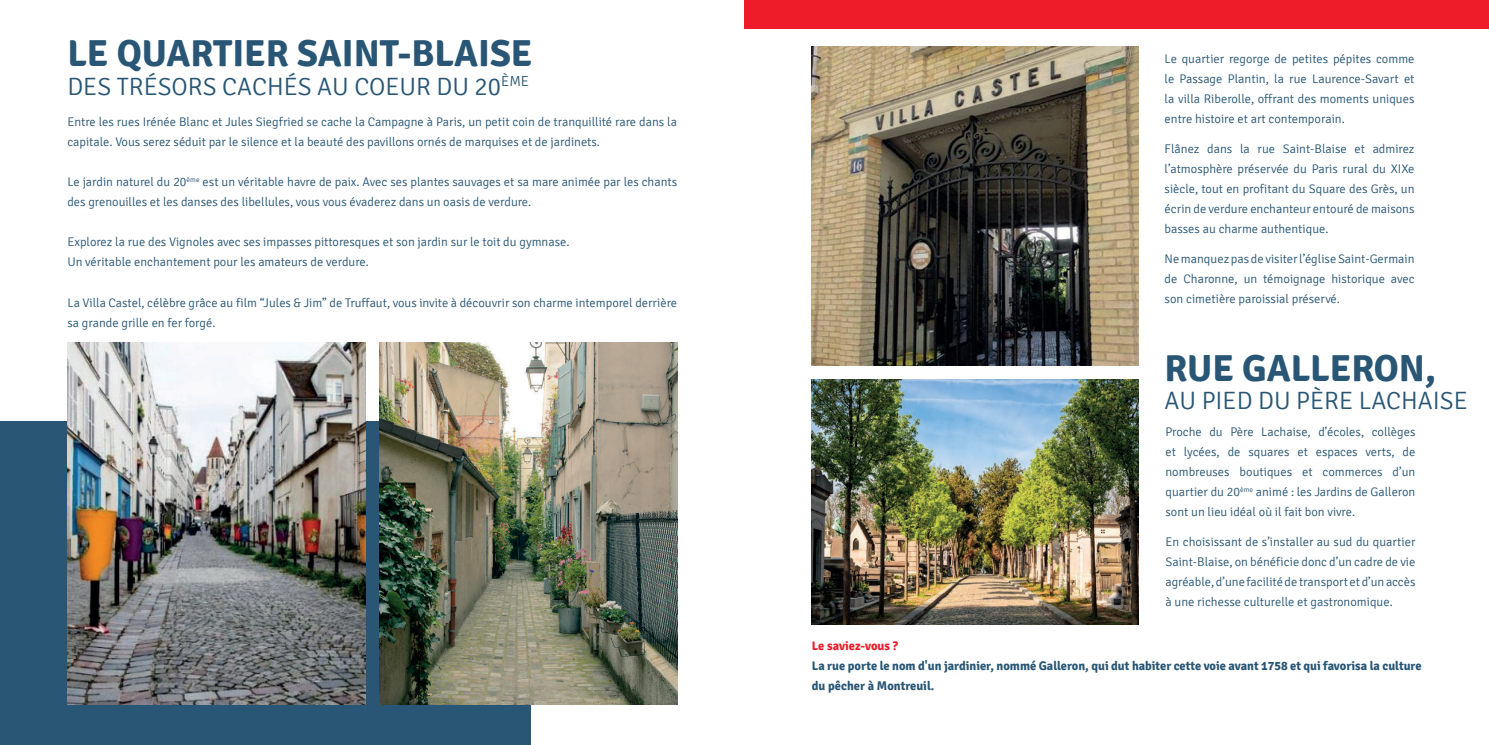
<style>
.page{position:relative;width:1489px;height:745px;background:#fff}
.page>*{position:absolute;margin:0;border:0;box-sizing:border-box;transform-origin:0 0}
.t1{font:700 37.5px "Signika";color:#285674}
.t2{font:300 25px "Signika";color:#285674}
.t3{font:300 12.5px/20px "Signika";color:#285674;text-align:justify}
.t4{font:700 12.5px/20px "Signika";color:#285674}
.t5{font:700 12.5px "Signika";color:#ec1d29}
</style>
<div class="page">
<div style="left:0;top:421px;width:530px;height:323px;background:#285674"></div>
<div style="left:744px;top:0;width:744px;height:28px;background:#ee1c28"></div>
<img style="left:379px;top:342px;width:298px;height:361px">
<img style="left:67px;top:342px;width:298px;height:361px">
<img style="left:811px;top:46px;width:326px;height:319px">
<img style="left:811px;top:379px;width:326px;height:245px">
<h1 class="t1" style="left:67px;top:31px;width:466px">LE QUARTIER SAINT-BLAISE</h1>
<h2 class="t2" style="left:67px;top:73px;width:463px">DES TRÉSORS CACHÉS AU COEUR DU 20<sup>ÈME</sup></h2>
<p class="t3" style="left:67px;top:112px;width:611px">Entre les rues Irénée Blanc et Jules Siegfried se cache la Campagne à Paris, un petit coin de tranquillité rare dans la capitale. Vous serez séduit par le silence et la beauté des pavillons ornés de marquises et de jardinets.</p>
<p class="t3" style="left:67px;top:172px;width:611px">Le jardin naturel du 20<sup>ème</sup> est un véritable havre de paix. Avec ses plantes sauvages et sa mare animée par les chants des grenouilles et les danses des libellules, vous vous évaderez dans un oasis de verdure.</p>
<p class="t3" style="left:67px;top:232px;width:503px">Explorez la rue des Vignoles avec ses impasses pittoresques et son jardin sur le toit du gymnase.<br>Un véritable enchantement pour les amateurs de verdure.</p>
<p class="t3" style="left:67px;top:292px;width:611px">La Villa Castel, célèbre grâce au film “Jules &amp; Jim” de Truffaut, vous invite à découvrir son charme intemporel derrière sa grande grille en fer forgé.</p>
<p class="t3" style="left:1164px;top:49px;width:251px">Le quartier regorge de petites pépites comme le Passage Plantin, la rue Laurence-Savart et la villa Riberolle, offrant des moments uniques entre histoire et art contemporain.</p>
<p class="t3" style="left:1164px;top:139px;width:251px">Flânez dans la rue Saint-Blaise et admirez l’atmosphère préservée du Paris rural du XIXe siècle, tout en profitant du Square des Grès, un écrin de verdure enchanteur entouré de maisons basses au charme authentique.</p>
<p class="t3" style="left:1164px;top:249px;width:251px">Ne manquez pas de visiter l’église Saint-Germain de Charonne, un témoignage historique avec son cimetière paroissial préservé.</p>
<h1 class="t1" style="left:1164px;top:345px;width:273px">RUE GALLERON,</h1>
<h2 class="t2" style="left:1164px;top:386px;width:305px">AU PIED DU PÈRE LACHAISE</h2>
<p class="t3" style="left:1165px;top:421px;width:251px">Proche du Père Lachaise, d’écoles, collèges et lycées, de squares et espaces verts, de nombreuses boutiques et commerces d’un quartier du 20<sup>ème</sup> animé : les Jardins de Galleron sont un lieu idéal où il fait bon vivre.</p>
<p class="t3" style="left:1165px;top:531px;width:251px">En choisissant de s’installer au sud du quartier Saint-Blaise, on bénéficie donc d’un cadre de vie agréable, d’une facilité de transport et d’un accès à une richesse culturelle et gastronomique.</p>
<p class="t5" style="left:811px;top:638px;width:88px">Le saviez-vous ?</p>
<p class="t4" style="left:811px;top:656px;width:611px">La rue porte le nom d'un jardinier, nommé Galleron, qui dut habiter cette voie avant 1758 et qui favorisa la culture du pêcher à Montreuil.</p>
</div>
